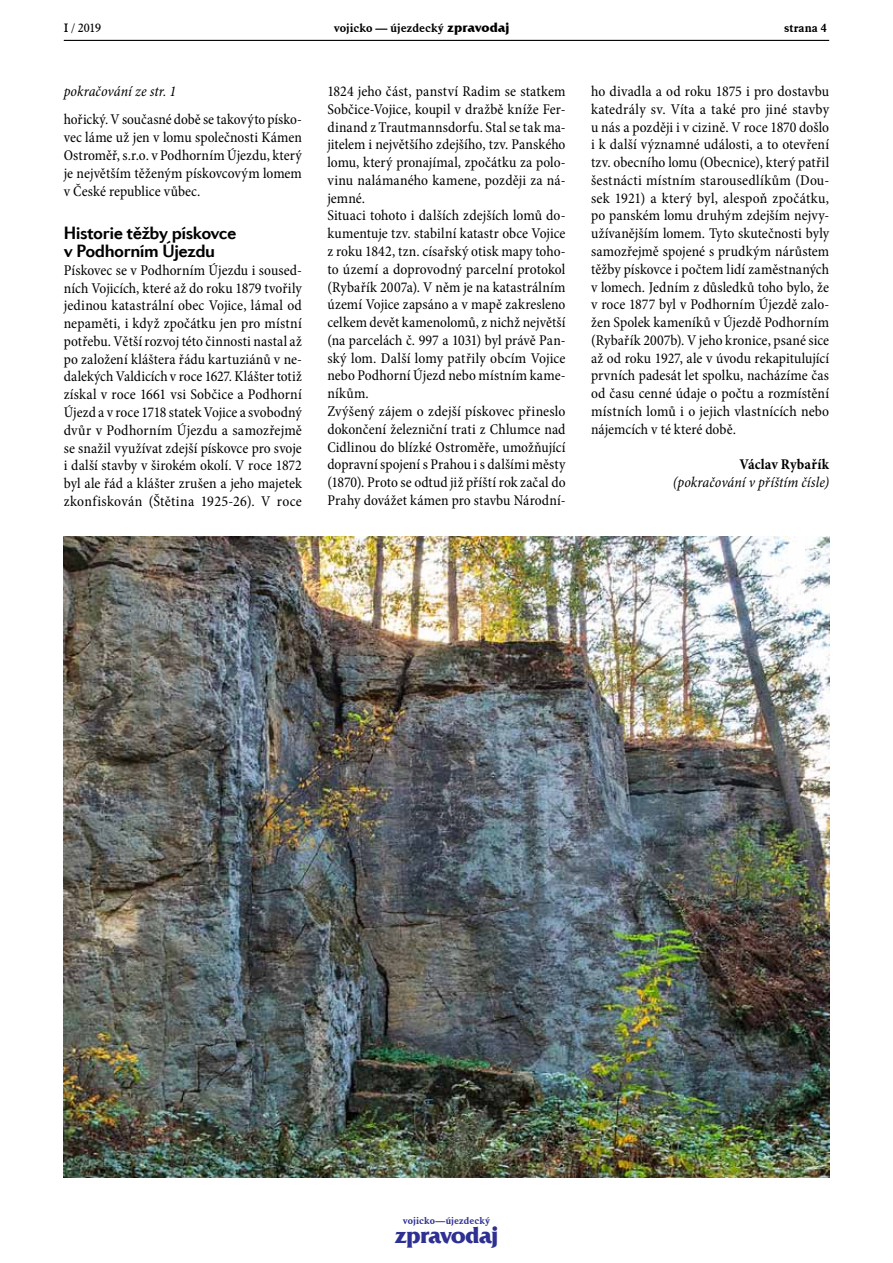
<style>
.page{position:relative;width:893px;height:1263px;background:#fff}
.page>*{position:absolute;margin:0;border:0;box-sizing:border-box;transform-origin:0 0}
.t1{font:700 22.8px "Friz Quadrata Com";letter-spacing:-.035em;color:#2e3092}
.t2{font:700 18px/18px "Diverda Sans Com";letter-spacing:-.025em;color:#000}
.t3{font:condensed 15px/17.7px "Minion Pro";letter-spacing:.005em;color:#000;text-align:justify}
.t4{font:italic condensed 15px "Minion Pro";letter-spacing:.005em;color:#000}
.t5{font:700 condensed 15px "Minion Pro";letter-spacing:.005em;color:#000}
.t6{font:700 12px "Aldine 721 BT";color:#000}
.t7{font:12px "Aldine 721 BT";color:#000}
.t8{font:700 9.9px "Aldine 721 BT";letter-spacing:.005em;color:#2e3092}
.s1{font-family:"Friz Quadrata IT Cby BT";font-size:13.5px}
</style>
<div class="page">
<hr style="left:64px;top:40px;width:765px;height:1px;background:#000">
<img style="left:64px;top:537px;width:765px;height:641px">
<p class="t7" style="left:64px;top:20px;width:39px">I / 2019</p>
<p class="t6" style="left:334px;top:20px;width:177px">vojicko — újezdecký <span class="s1">zpravodaj</span></p>
<p class="t6" style="left:784px;top:20px;width:44px">strana 4</p>
<p class="t4" style="left:64px;top:81px;width:114px">pokračování ze str. 1</p>
<p class="t3" style="left:64px;top:111px;width:240px">hořický. V současné době se takovýto písko&shy;vec láme už jen v lomu společnosti Kámen Ostroměř, s.r.o. v Podhorním Újezdu, který je největším těženým pískovcovým lomem v České republice vůbec.</p>
<p class="t2" style="left:64px;top:224px;width:174px">Historie těžby pískovce v Podhorním Újezdu</p>
<p class="t3" style="left:64px;top:261px;width:240px">Pískovec se v Podhorním Újezdu i soused&shy;ních Vojicích, které až do roku 1879 tvořily jedinou katastrální obec Vojice, lámal od nepaměti, i když zpočátku jen pro místní potřebu. Větší rozvoj této činnosti nastal až po založení kláštera řádu kartuziánů v ne&shy;dalekých Valdicích v roce 1627. Klášter totiž získal v roce 1661 vsi Sobčice a Podhorní Újezd a v roce 1718 statek Vojice a svobodný dvůr v Podhorním Újezdu a samozřejmě se snažil využívat zdejší pískovce pro svoje i další stavby v širokém okolí. V roce 1872 byl ale řád a klášter zrušen a jeho majetek zkonfiskován (Štětina 1925-26). V roce</p>
<p class="t3" style="left:327px;top:83px;width:240px;text-align:left">1824 jeho část, panství Radim se statkem Sobčice-Vojice, koupil v dražbě kníže Fer&shy;dinand z Trautmannsdorfu. Stal se tak ma&shy;jitelem i největšího zdejšího, tzv. Panského lomu, který pronajímal, zpočátku za polo&shy;vinu nalámaného kamene, později za ná&shy;jemné.<br>Situaci tohoto i dalších zdejších lomů do&shy;kumentuje tzv. stabilní katastr obce Vojice z roku 1842, tzn. císařský otisk mapy toho&shy;to území a doprovodný parcelní protokol (Rybařík 2007a). V něm je na katastrálním území Vojice zapsáno a v mapě zakresleno celkem devět kamenolomů, z nichž největší (na parcelách č. 997 a 1031) byl právě Pan&shy;ský lom. Další lomy patřily obcím Vojice nebo Podhorní Újezd nebo místním kame&shy;níkům.<br>Zvýšený zájem o zdejší pískovec přineslo dokončení železniční trati z Chlumce nad Cidlinou do blízké Ostroměře, umožňující dopravní spojení s Prahou i s dalšími městy (1870). Proto se odtud již příští rok začal do Prahy dovážet kámen pro stavbu Národní-</p>
<p class="t3" style="left:591px;top:82px;width:240px">ho divadla a od roku 1875 i pro dostavbu katedrály sv. Víta a také pro jiné stavby u nás a později i v cizině. V roce 1870 došlo i k další významné události, a to otevření tzv. obecního lomu (Obecnice), který patřil šestnácti místním starousedlíkům (Dou&shy;sek 1921) a který byl, alespoň zpočátku, po panském lomu druhým zdejším nejvy&shy;užívanějším lomem. Tyto skutečnosti byly samozřejmě spojené s prudkým nárůstem těžby pískovce i počtem lidí zaměstnaných v lomech. Jedním z důsledků toho bylo, že v roce 1877 byl v Podhorním Újezdě zalo&shy;žen Spolek kameníků v Újezdě Podhorním (Rybařík 2007b). V jeho kronice, psané sice až od roku 1927, ale v úvodu rekapitulující prvních padesát let spolku, nacházíme čas od času cenné údaje o počtu a rozmístění místních lomů i o jejich vlastnících nebo nájemcích v té které době.</p>
<p class="t5" style="left:739px;top:454px;width:91px">Václav Rybařík</p>
<p class="t4" style="left:673px;top:472px;width:158px">(pokračování v příštím čísle)</p>
<p class="t8" style="left:403px;top:1214px;width:89px">vojicko—újezdecký</p>
<h1 class="t1" style="left:395px;top:1221px;width:105px">zpravodaj</h1>
</div>
